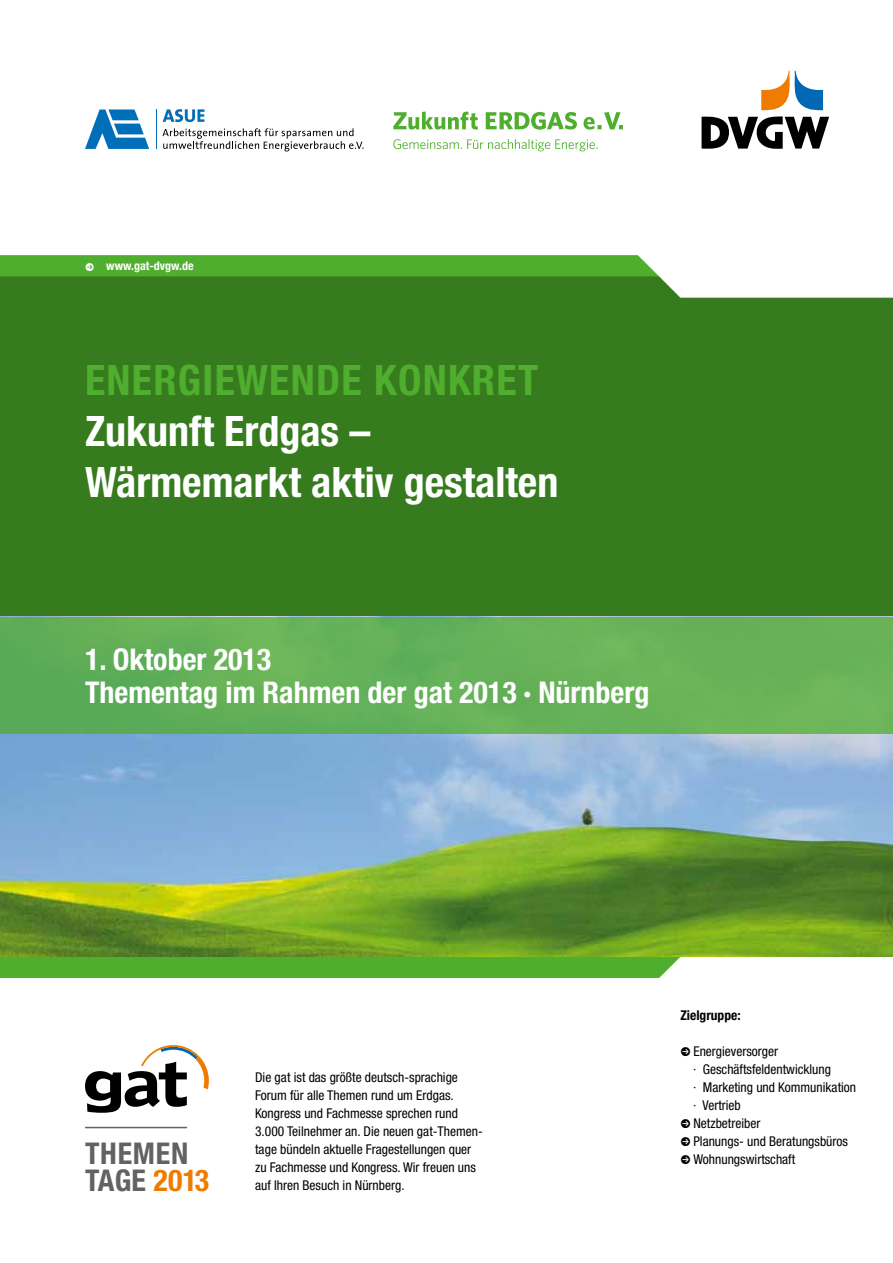
<style>
.page{position:relative;width:893px;height:1263px;background:#fff}
.page>*{position:absolute;margin:0;border:0;box-sizing:border-box;transform-origin:0 0}
.t1{font:700 condensed 42px/51px "Helvetica Neue LT Pro";color:#fff}
.t2{font:700 condensed 42px "Helvetica Neue LT Pro";letter-spacing:.065em;color:#50ae2f}
.t3{font:700 condensed 30px/33px "Helvetica Neue LT Pro";color:#fff}
.t4{font:700 condensed 30px/27px "Helvetica Neue LT Pro";letter-spacing:.005em;color:#626261}
.t5{font:condensed 13.5px/18px "Helvetica Neue LT Pro";color:#000}
.t6{font:700 condensed 13.5px "Helvetica Neue LT Pro";color:#000}
.t7{font:700 condensed 12px "Helvetica Neue LT Pro";color:#fff}
.s1{color:#ef7c00}
</style>
<div class="page">
<div style="left:0;top:957px;width:893px;height:21px;background:#50ae2f"></div>
<div style="left:659px;top:957px;width:234px;height:21px;background:#fff"></div>
<div style="left:0;top:276px;width:893px;height:341px;background:#367b1e"></div>
<svg style="left:0;top:255px;width:893px;height:43px"></svg>
<img style="left:0;top:734px;width:893px;height:223px">
<div style="left:0;top:617px;width:893px;height:117px;background:linear-gradient(to right,#5ead59,#6db559)"></div>
<svg style="left:85px;top:1045px;width:124px;height:68px"></svg>
<hr style="left:85px;top:1127px;width:102px;height:1px;background:#626261">
<svg style="left:702px;top:71px;width:127px;height:78px"></svg>
<svg style="left:393px;top:139px;width:205px;height:12px"></svg>
<svg style="left:393px;top:111px;width:230px;height:19px"></svg>
<svg style="left:85px;top:109px;width:64px;height:40px"></svg>
<svg style="left:162px;top:128px;width:202px;height:23px"></svg>
<svg style="left:163px;top:109px;width:41px;height:13px"></svg>
<hr style="left:156px;top:109px;width:1px;height:40px;background:#006eb9">
<p class="t7" style="left:85px;top:259px;width:110px">● www.gat-dvgw.de</p>
<h1 class="t2" style="left:85px;top:355px;width:455px">Energiewende konkret</h1>
<h1 class="t1" style="left:85px;top:405px;width:475px">Zukunft Erdgas –<br>Wärmemarkt aktiv gestalten</h1>
<h2 class="t3" style="left:85px;top:643px;width:566px">1. Oktober 2013<br>Thementag im Rahmen der gat 2013 · Nürnberg</h2>
<h2 class="t4" style="left:85px;top:1140px;width:126px">themen tage <span class="s1">2013</span></h2>
<p class="t5" style="left:255px;top:1068px;width:229px">Die gat ist das größte deutsch-sprachige Forum für alle Themen rund um Erdgas.<br>Kongress und Fachmesse sprechen rund 3.000 Teilnehmer an. Die neuen gat-Themen&shy;tage bündeln aktuelle Fragestellungen quer zu Fachmesse und Kongress. Wir freuen uns auf Ihren Besuch in Nürnberg.</p>
<p class="t6" style="left:680px;top:1007px;width:62px">Zielgruppe:</p>
<p class="t5" style="left:693px;top:1042px;width:165px;text-indent:-13px">● Energieversorger<br>· Geschäftsfeldentwicklung<br>· Marketing und Kommunikation · Vertrieb</p>
<p class="t5" style="left:680px;top:1114px;width:82px">● Netzbetreiber</p>
<p class="t5" style="left:680px;top:1132px;width:169px">● Planungs- und Beratungsbüros</p>
<p class="t5" style="left:680px;top:1150px;width:116px">● Wohnungswirtschaft</p>
</div>
